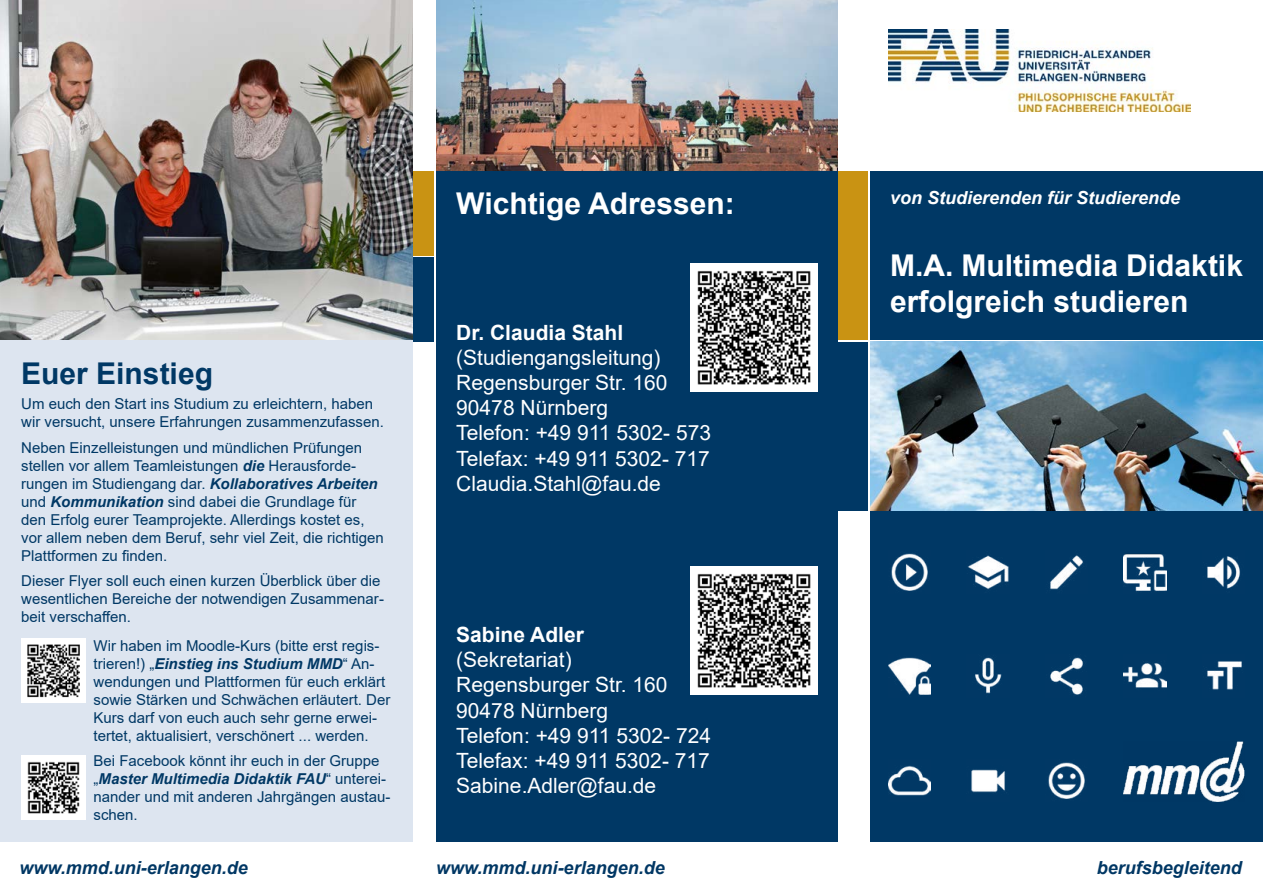
<style>
.page{position:relative;width:1263px;height:893px;background:#fff}
.page>*{position:absolute;margin:0;border:0;box-sizing:border-box;transform-origin:0 0}
.t1{font:700 30px/36px "Arial";color:#fff}
.t2{font:700 30px "Arial";color:#003865}
.t3{font:21px/25.2px "Arial";color:#fff}
.t4{font:700 21px "Arial";color:#fff}
.t5{font:italic 700 18px "Arial";color:#003764}
.t6{font:italic 700 18px "Arial";color:#fff}
.t7{font:15px/18px "Arial";color:#003865}
.s1{font-weight:700;font-style:italic}
</style>
<div class="page">
<div style="left:436px;top:171px;width:402px;height:670px;background:#003865"></div>
<div style="left:412px;top:258px;width:22px;height:84px;background:#003865"></div>
<div style="left:412px;top:171px;width:22px;height:84px;background:#c99313"></div>
<img style="left:436px;top:0;width:402px;height:171px">
<img style="left:690px;top:567px;width:128px;height:127px">
<img style="left:690px;top:264px;width:128px;height:127px">
<div style="left:0;top:0;width:412px;height:842px;background:#dde5f0"></div>
<img style="left:0;top:0;width:412px;height:339px">
<img style="left:21px;top:639px;width:64px;height:64px">
<img style="left:21px;top:755px;width:64px;height:64px">
<div style="left:838px;top:342px;width:29px;height:168px;background:#003865"></div>
<div style="left:838px;top:171px;width:29px;height:168px;background:#c99313"></div>
<div style="left:870px;top:171px;width:393px;height:168px;background:#003865"></div>
<img style="left:889px;top:30px;width:301px;height:81px">
<img style="left:870px;top:342px;width:393px;height:168px">
<div style="left:870px;top:511px;width:393px;height:330px;background:#003865"></div>
<img style="left:888px;top:657px;width:43px;height:38px">
<img style="left:1050px;top:555px;width:33px;height:35px">
<img style="left:1207px;top:556px;width:33px;height:33px">
<img style="left:971px;top:769px;width:34px;height:24px">
<img style="left:891px;top:553px;width:37px;height:38px">
<img style="left:975px;top:657px;width:27px;height:37px">
<img style="left:1050px;top:657px;width:33px;height:38px">
<img style="left:967px;top:555px;width:42px;height:35px">
<img style="left:1048px;top:762px;width:37px;height:37px">
<img style="left:1124px;top:663px;width:42px;height:25px">
<img style="left:1207px;top:661px;width:35px;height:29px">
<img style="left:888px;top:765px;width:43px;height:31px">
<img style="left:1124px;top:554px;width:42px;height:38px">
<img style="left:1124px;top:742px;width:121px;height:59px">
<h1 class="t2" style="left:21px;top:352px;width:193px">Euer Einstieg</h1>
<p class="t7" style="left:21px;top:395px;width:364px">Um euch den Start ins Studium zu erleichtern, haben wir versucht, unsere Erfahrungen zusammenzufassen.</p>
<p class="t7" style="left:21px;top:438px;width:364px">Neben Einzelleistungen und mündlichen Prüfungen stellen vor allem Teamleistungen <span class="s1">die</span> Herausforde&shy;rungen im Studiengang dar. <span class="s1">Kollaboratives Arbeiten </span>und <span class="s1">Kommunikation</span> sind dabei die Grundlage für den Erfolg eurer Teamprojekte. Allerdings kostet es, vor allem neben dem Beruf, sehr viel Zeit, die richtigen Plattformen zu finden.</p>
<p class="t7" style="left:21px;top:571px;width:364px">Dieser Flyer soll euch einen kurzen Überblick über die wesentlichen Bereiche der notwendigen Zusammenar&shy;beit verschaffen.</p>
<p class="t7" style="left:94px;top:636px;width:298px">Wir haben im Moodle-Kurs (bitte erst regis&shy;trieren!) „<span class="s1">Einstieg ins Studium MMD</span>“ An&shy;wendungen und Plattformen für euch erklärt sowie Stärken und Schwächen erläutert. Der Kurs darf von euch auch sehr gerne erwei&shy;tertet, aktualisiert, verschönert ... werden.</p>
<p class="t7" style="left:94px;top:751px;width:298px">Bei Facebook könnt ihr euch in der Gruppe „<span class="s1">Master Multimedia Didaktik FAU</span>“ unterei&shy;nander und mit anderen Jahrgängen austau&shy;schen.</p>
<h1 class="t1" style="left:456px;top:185px;width:280px">Wichtige Adressen:</h1>
<h2 class="t4" style="left:456px;top:317px;width:168px">Dr. Claudia Stahl</h2>
<h2 class="t3" style="left:456px;top:345px;width:256px">(Studiengangsleitung)<br>Regensburger Str. 160<br>90478 Nürnberg<br>Telefon: +49 911 5302- 573<br>Telefax: +49 911 5302- 717<br>Claudia.Stahl@fau.de</h2>
<h2 class="t4" style="left:456px;top:620px;width:129px">Sabine Adler</h2>
<h2 class="t3" style="left:456px;top:647px;width:256px">(Sekretariat)<br>Regensburger Str. 160<br>90478 Nürnberg<br>Telefon: +49 911 5302- 724<br>Telefax: +49 911 5302- 717<br>Sabine.Adler@fau.de</h2>
<p class="t5" style="left:20px;top:856px;width:230px">www.mmd.uni-erlangen.de</p>
<p class="t5" style="left:436px;top:856px;width:230px">www.mmd.uni-erlangen.de</p>
<p class="t6" style="left:890px;top:186px;width:292px">von Studierenden für Studierende</p>
<h1 class="t1" style="left:890px;top:248px;width:354px">M.A. Multimedia Didaktik erfolgreich studieren</h1>
<p class="t5" style="left:1097px;top:856px;width:147px">berufsbegleitend</p>
</div>
